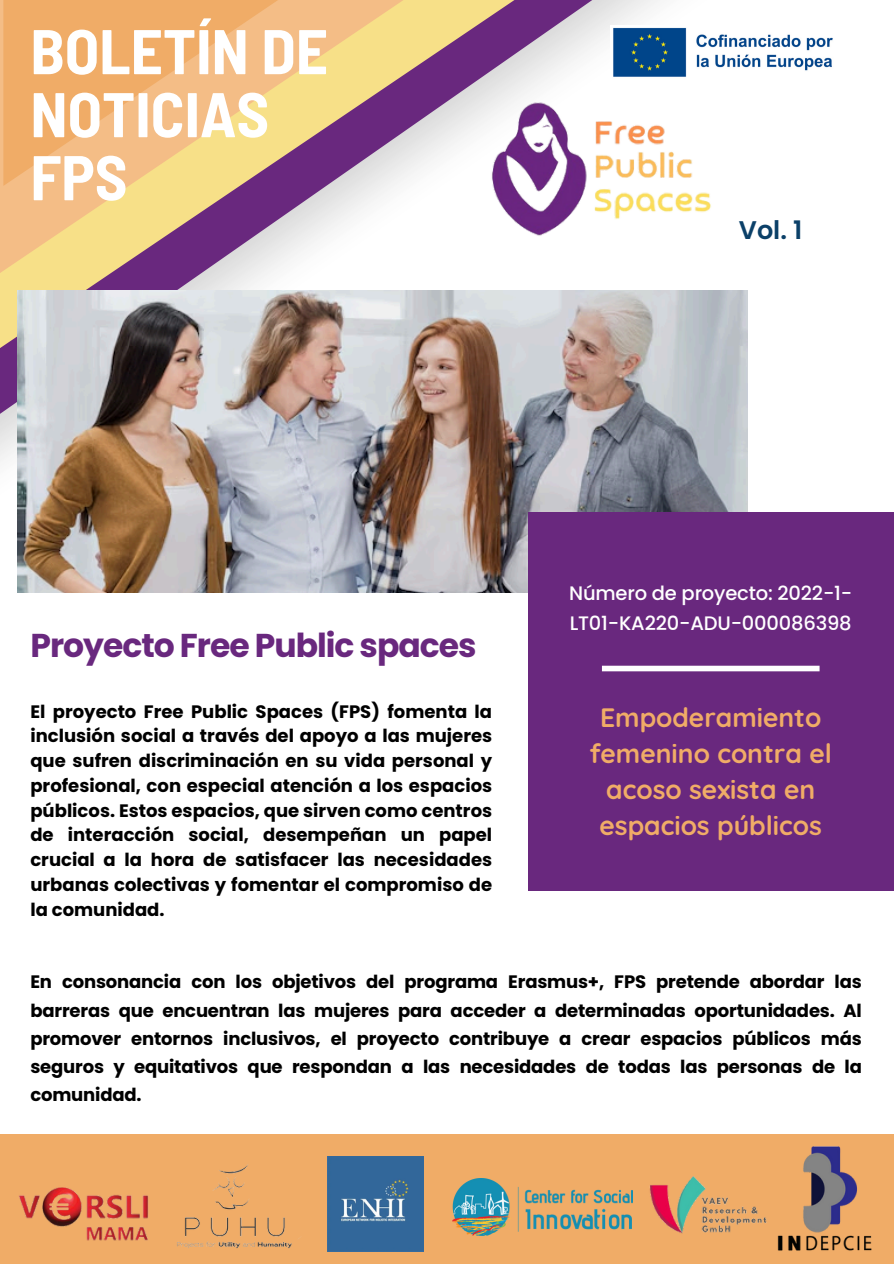
<style>
.page{position:relative;width:894px;height:1264px;background:#fff}
.page>*{position:absolute;margin:0;border:0;box-sizing:border-box;transform-origin:0 0}
.t1{font:700 semi-condensed 63px/63px "Barlow";color:#fff}
.t2{font:700 33px "Poppins";letter-spacing:-.03em;color:#69287e}
.t3{font:700 26.55px/36px "Quicksand";color:#f0ac67;text-align:center}
.t4{font:600 25.5px "Poppins";color:#0b4068}
.t5{font:500 19.5px/30.3px "Poppins";letter-spacing:-.01em;color:#fff}
.t6{font:700 18px/24.8px "Poppins";letter-spacing:-.005em;color:#000;text-align:justify}
</style>
<div class="page">
<svg style="left:421px;top:0;width:204px;height:291px"></svg>
<svg style="left:0;top:0;width:421px;height:421px"></svg>
<svg style="left:3px;top:0;width:395px;height:186px;background:#e6b27d"></svg>
<img style="left:18px;top:291px;width:729px;height:301px">
<div style="left:527px;top:512px;width:366px;height:378px;background:#69287e"></div>
<img style="left:443px;top:76px;width:268px;height:175px">
<div style="left:601px;top:665px;width:218px;height:6px;background:#fff"></div>
<div style="left:0;top:1134px;width:893px;height:129px;background:#f0ac67"></div>
<img style="left:19px;top:1187px;width:129px;height:54px">
<img style="left:177px;top:1164px;width:122px;height:85px">
<img style="left:327px;top:1156px;width:96px;height:95px">
<img style="left:452px;top:1178px;width:180px;height:56px">
<img style="left:649px;top:1176px;width:118px;height:58px">
<img style="left:777px;top:1146px;width:95px;height:105px">
<img style="left:610px;top:25px;width:223px;height:54px">
<p class="t1" style="left:30px;top:17px;width:299px">BOLETÍN DE<br>NOTICIAS<br>FPS</p>
<p class="t4" style="left:738px;top:212px;width:65px">Vol. 1</p>
<p class="t2" style="left:30px;top:622px;width:447px">Proyecto Free Public spaces</p>
<p class="t5" style="left:569px;top:578px;width:284px">Número de proyecto: 2022-1-<br>LT01-KA220-ADU-000086398</p>
<p class="t6" style="left:30px;top:699px;width:463px">El proyecto Free Public Spaces (FPS) fomenta la inclusión social a través del apoyo a las mujeres que sufren discriminación en su vida personal y profesional, con especial atención a los espacios públicos. Estos espacios, que sirven como centros de interacción social, desempeñan un papel crucial a la hora de satisfacer las necesidades urbanas colectivas y fomentar el compromiso de la comunidad.</p>
<p class="t3" style="left:589px;top:699px;width:244px">Empoderamiento femenino contra el acoso sexista en espacios públicos</p>
<p class="t6" style="left:30px;top:968px;width:832px;line-height:28.2px">En consonancia con los objetivos del programa Erasmus+, FPS pretende abordar las barreras que encuentran las mujeres para acceder a determinadas oportunidades. Al promover entornos inclusivos, el proyecto contribuye a crear espacios públicos más seguros y equitativos que respondan a las necesidades de todas las personas de la comunidad.</p>
</div>
